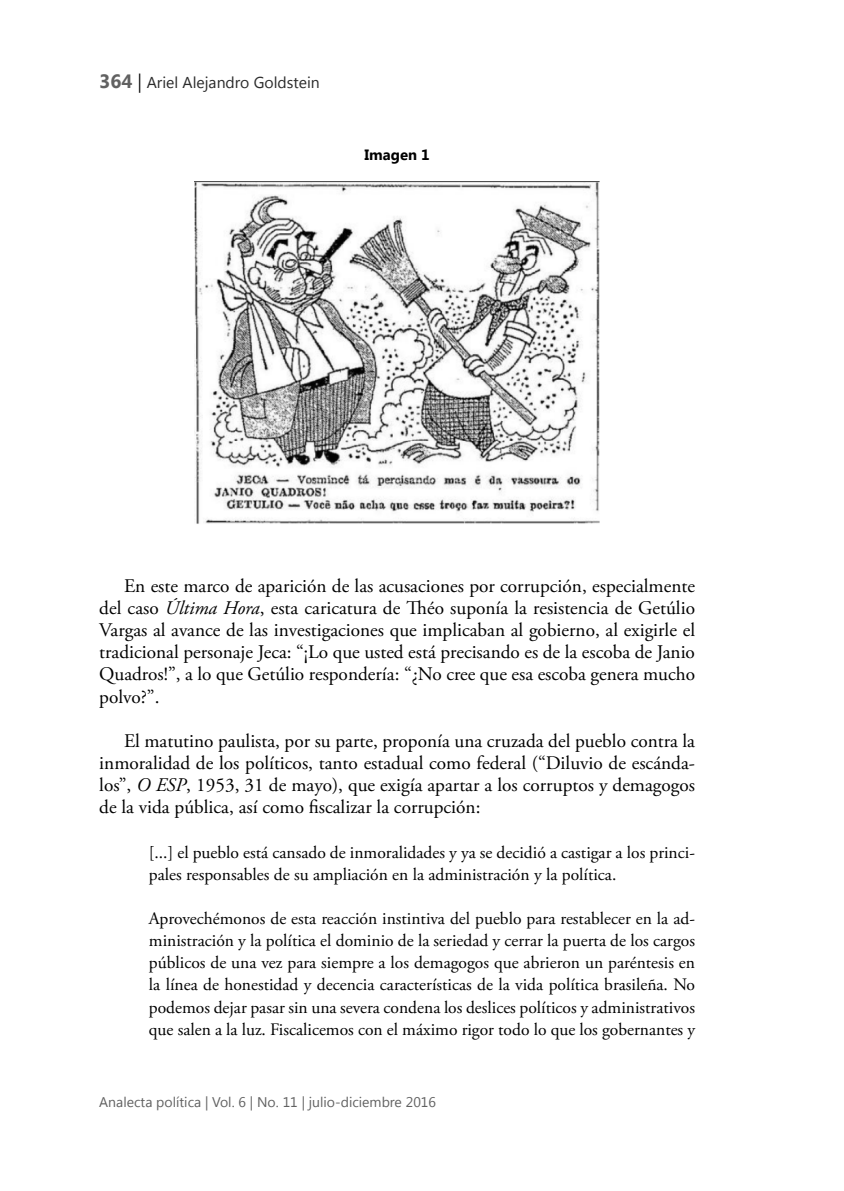
<style>
.page{position:relative;width:844px;height:1191px;background:#fff}
.page>*{position:absolute;margin:0;border:0;box-sizing:border-box;transform-origin:0 0}
.t1{font:19.25px/22.1px "Adobe Garamond Pro";color:#000;text-align:justify}
.t2{font:17.5px/22.1px "Adobe Garamond Pro";color:#000}
.t3{font:15.75px "Segoe UI";color:#2b2b2b}
.t4{font:700 14.88px "Segoe UI";color:#000}
.t5{font:14px "Segoe UI";color:#616161}
.s1{font-weight:700;font-size:19.25px;color:#616161}
.s2{font-family:"Adobe Garamond Pro";font-size:19.25px;color:#000}
.s3{font-style:italic}
</style>
<div class="page">
<img style="left:194px;top:181px;width:406px;height:343px">
<p class="t3" style="left:99px;top:72px;width:222px"><span class="s1">364</span> <span class="s2">|</span> Ariel Alejandro Goldstein</p>
<p class="t4" style="left:364px;top:144px;width:67px">Imagen 1</p>
<p class="t1" style="left:99px;top:575px;width:597px;text-indent:25px">En este marco de aparición de las acusaciones por corrupción, especialmente del caso <span class="s3">Última Hora</span>, esta caricatura de Théo suponía la resistencia de Getúlio Vargas al avance de las investigaciones que implicaban al gobierno, al exigirle el tradicional personaje Jeca: “¡Lo que usted está precisando es de la escoba de Janio Quadros!”, a lo que Getúlio respondería: “¿No cree que esa escoba genera mucho polvo?”.</p>
<p class="t1" style="left:99px;top:730px;width:597px;text-indent:25px">El matutino paulista, por su parte, proponía una cruzada del pueblo contra la inmoralidad de los políticos, tanto estadual como federal (“Diluvio de escánda&shy;los”, <span class="s3">O ESP</span>, 1953, 31 de mayo), que exigía apartar a los corruptos y demagogos de la vida pública, así como fiscalizar la corrupción:</p>
<p class="t2" style="left:149px;top:841px;width:547px">[...] el pueblo está cansado de inmoralidades y ya se decidió a castigar a los princi&shy;pales responsables de su ampliación en la administración y la política.</p>
<p class="t2" style="left:149px;top:908px;width:547px;text-align:justify">Aprovechémonos de esta reacción instintiva del pueblo para restablecer en la ad&shy;ministración y la política el dominio de la seriedad y cerrar la puerta de los cargos públicos de una vez para siempre a los demagogos que abrieron un paréntesis en la línea de honestidad y decencia características de la vida política brasileña. No podemos dejar pasar sin una severa condena los deslices políticos y administrativos que salen a la luz. Fiscalicemos con el máximo rigor todo lo que los gobernantes y</p>
<p class="t5" style="left:99px;top:1092px;width:338px">Analecta política | Vol. 6 | No. 11 | julio-diciembre 2016</p>
</div>
